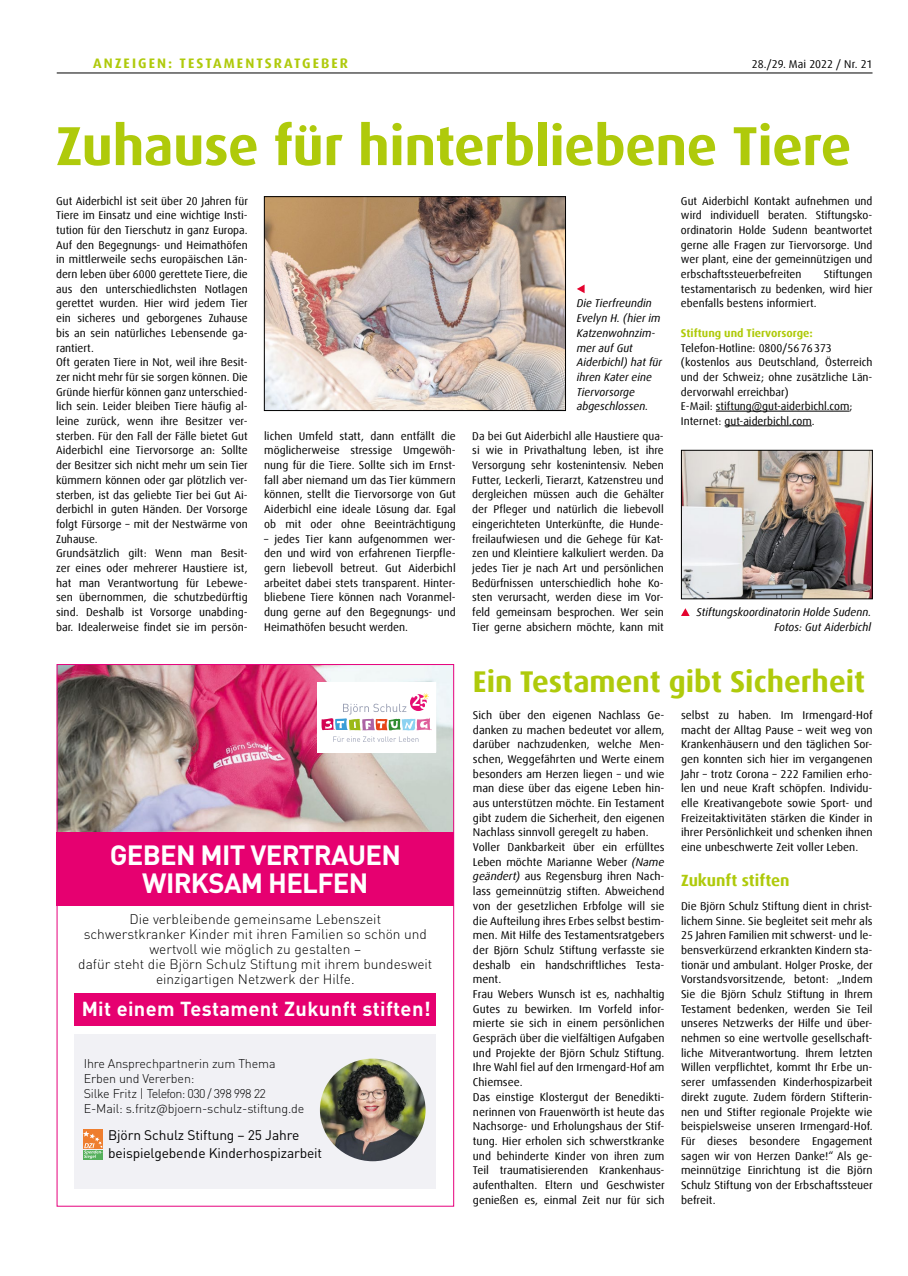
<style>
.page{position:relative;width:908px;height:1276px;background:#fff}
.page>*{position:absolute;margin:0;border:0;box-sizing:border-box;transform-origin:0 0}
.t1{font:700 55px "Dax Offc Pro";letter-spacing:-.01em;color:#afca0b}
.t2{font:700 30px "Dax Offc Pro";color:#afca0b}
.t3{font:700 27.5px/27.5px "DIN Pro";letter-spacing:-.025em;color:#fff;text-align:center}
.t4{font:700 20px "DIN Pro";letter-spacing:.02em;color:#fff}
.t5{font:700 16.25px "Dax Offc Pro";color:#afca0b}
.t6{font:300 13.75px/15px "DIN Pro";color:#000;text-align:center}
.t7{font:13.75px/18.8px "DIN Pro";letter-spacing:-.01em;color:#000}
.t8{font:700 13.75px "Dax Offc Pro";letter-spacing:.15em;color:#afca0b}
.t9{font:300 12.5px/15px "DIN Pro";letter-spacing:-.01em;color:#000}
.t10{font:11.25px/14.8px "Dax Offc Pro";color:#000;text-align:justify}
.t11{font:italic 11.25px/14.8px "Dax Offc Pro";color:#000}
.t12{font:700 11.25px "Dax Offc Pro";color:#afca0b}
.s1{font-style:italic}
</style>
<div class="page">
<hr style="left:57px;top:73px;width:815px;height:1px;background:#000">
<div style="left:74px;top:1034px;width:362px;height:154px;background:#f1f1f5"></div>
<img style="left:59px;top:666px;width:393px;height:166px">
<div style="left:57px;top:832px;width:397px;height:73px;background:#e60070"></div>
<div style="left:74px;top:993px;width:362px;height:32px;background:#e60070"></div>
<div style="left:317px;top:682px;width:119px;height:70px;background:#fff"></div>
<svg style="left:333px;top:736px;width:85px;height:6px"></svg>
<svg style="left:321px;top:693px;width:111px;height:37px"></svg>
<div style="left:83px;top:1129px;width:20px;height:20px;background:#ee7e2f"></div>
<svg style="left:83px;top:1131px;width:20px;height:28px"></svg>
<img style="left:320px;top:1058px;width:105px;height:103px">
<hr style="left:715px;top:411px;width:134px;height:1px;background:#000">
<hr style="left:724px;top:425px;width:87px;height:1px;background:#000">
<img style="left:266px;top:198px;width:297px;height:211px">
<div style="left:264px;top:196px;width:301px;height:215px;border:1px solid #000"></div>
<svg style="left:577px;top:285px;width:7px;height:8px"></svg>
<img style="left:683px;top:452px;width:187px;height:145px">
<div style="left:681px;top:450px;width:191px;height:149px;border:1px solid #000"></div>
<svg style="left:681px;top:608px;width:8px;height:8px"></svg>
<p class="t8" style="left:93px;top:54px;width:256px">ANZEIGEN: TESTAMENTSRATGEBER</p>
<p class="t10" style="left:751px;top:56px;width:122px">28./29. Mai 2022 / Nr. 21</p>
<h1 class="t1" style="left:56px;top:110px;width:796px">Zuhause für hinterbliebene Tiere</h1>
<p class="t10" style="left:56px;top:193px;width:193px;text-align:left">Gut Aiderbichl ist seit über 20 Jahren für Tiere im Einsatz und eine wichtige Insti&shy;tution für den Tierschutz in ganz Europa.<br>Auf den Begegnungs- und Heimathöfen in mittlerweile sechs europäischen Län&shy;dern leben über 6000 gerettete Tiere, die aus den unterschiedlichsten Notlagen gerettet wurden. Hier wird jedem Tier ein sicheres und geborgenes Zuhause bis an sein natürliches Lebensende ga&shy;rantiert.<br>Oft geraten Tiere in Not, weil ihre Besit&shy;zer nicht mehr für sie sorgen können. Die Gründe hierfür können ganz unterschied&shy;lich sein. Leider bleiben Tiere häufig al&shy;leine zurück, wenn ihre Besitzer ver&shy;sterben. Für den Fall der Fälle bietet Gut Aiderbichl eine Tiervorsorge an: Sollte der Besitzer sich nicht mehr um sein Tier kümmern können oder gar plötzlich ver&shy;sterben, ist das geliebte Tier bei Gut Ai&shy;derbichl in guten Händen. Der Vorsorge folgt Fürsorge – mit der Nestwärme von Zuhause.<br>Grundsätzlich gilt: Wenn man Besit&shy;zer eines oder mehrerer Haustiere ist, hat man Verantwortung für Lebewe&shy;sen übernommen, die schutzbedürftig sind. Deshalb ist Vorsorge unabding&shy;bar. Idealerweise findet sie im persön-</p>
<p class="t10" style="left:680px;top:193px;width:193px">Gut Aiderbichl Kontakt aufnehmen und wird individuell beraten. Stiftungsko&shy;ordinatorin Holde Sudenn beantwortet gerne alle Fragen zur Tiervorsorge. Und wer plant, eine der gemeinnützigen und erbschaftssteuerbefreiten</p>
<p class="t10" style="left:680px;top:267px;width:193px;text-indent:143px">Stiftungen testamentarisch zu bedenken, wird hier ebenfalls bestens informiert.</p>
<p class="t12" style="left:680px;top:326px;width:133px">Stiftung und Tiervorsorge:</p>
<p class="t10" style="left:680px;top:340px;width:193px;text-align:left">Telefon-Hotline: 0800/5676373 (kostenlos aus Deutschland, Österreich und der Schweiz; ohne zusätzliche Län&shy;dervorwahl erreichbar)<br>E-Mail: stiftung@gut-aiderbichl.com; Internet: gut-aiderbichl.com.</p>
<p class="t11" style="left:576px;top:296px;width:87px">Die Tierfreundin<br>Evelyn H. (hier im<br>Katzenwohnzim&shy;mer auf Gut<br>Aiderbichl) hat für ihren Kater eine<br>Tiervorsorge abgeschlossen.</p>
<p class="t10" style="left:472px;top:428px;width:193px">Da bei Gut Aiderbichl alle Haustiere qua&shy;si wie in Privathaltung leben, ist ihre Versorgung sehr kostenintensiv. Neben Futter, Leckerli, Tierarzt, Katzenstreu und dergleichen müssen auch die Gehälter der Pfleger und natürlich die liebevoll eingerichteten Unterkünfte, die Hunde&shy;freilaufwiesen und die Gehege für Kat&shy;zen und Kleintiere kalkuliert werden. Da jedes Tier je nach Art und persönlichen Bedürfnissen unterschiedlich hohe Ko&shy;sten verursacht, werden diese im Vor&shy;feld gemeinsam besprochen. Wer sein Tier gerne absichern möchte, kann mit</p>
<p class="t10" style="left:264px;top:428px;width:193px">lichen Umfeld statt, dann entfällt die möglicherweise stressige Umgewöh&shy;nung für die Tiere. Sollte sich im Ernst&shy;fall aber niemand um das Tier kümmern können, stellt die Tiervorsorge von Gut Aiderbichl eine ideale Lösung dar. Egal ob mit oder ohne Beeinträchtigung</p>
<p class="t10" style="left:264px;top:531px;width:193px">– jedes Tier kann aufgenommen wer&shy;den und wird von erfahrenen Tierpfle&shy;gern liebevoll betreut. Gut Aiderbichl arbeitet dabei stets transparent. Hinter&shy;bliebene Tiere können nach Voranmel&shy;dung gerne auf den Begegnungs- und Heimathöfen besucht werden.</p>
<p class="t11" style="left:696px;top:605px;width:176px;text-align:right">Stiftungskoordinatorin Holde Sudenn.<br>Fotos: Gut Aiderbichl</p>
<h3 class="t3" style="left:110px;top:838px;width:293px">GEBEN MIT VERTRAUEN<br>WIRKSAM HELFEN</h3>
<p class="t6" style="left:78px;top:910px;width:355px">Die verbleibende gemeinsame Lebenszeit schwerstkranker Kinder mit ihren Familien so schön und wertvoll wie möglich zu gestalten –<br>dafür steht die Björn Schulz Stiftung mit ihrem bundesweit einzigartigen Netzwerk der Hilfe.</p>
<h3 class="t4" style="left:82px;top:992px;width:350px">Mit einem Testament Zukunft stiften!</h3>
<p class="t9" style="left:84px;top:1054px;width:222px">Ihre Ansprechpartnerin zum Thema Erben und Vererben:<br>Silke Fritz | Telefon: 030 / 398 998 22<br>E-Mail: s.fritz@bjoern-schulz-stiftung.de</p>
<p class="t7" style="left:108px;top:1124px;width:215px">Björn Schulz Stiftung – 25 Jahre beispielgebende Kinderhospizarbeit</p>
<h2 class="t2" style="left:472px;top:662px;width:393px">Ein Testament gibt Sicherheit</h2>
<p class="t10" style="left:472px;top:707px;width:193px;text-align:left">Sich über den eigenen Nachlass Ge&shy;danken zu machen bedeutet vor allem, darüber nachzudenken, welche Men&shy;schen, Weggefährten und Werte einem besonders am Herzen liegen – und wie man diese über das eigene Leben hin&shy;aus unterstützen möchte. Ein Testament gibt zudem die Sicherheit, den eigenen Nachlass sinnvoll geregelt zu haben.<br>Voller Dankbarkeit über ein erfülltes Leben möchte Marianne Weber <span class="s1">(Name geändert)</span> aus Regensburg ihren Nach&shy;lass gemeinnützig stiften. Abweichend von der gesetzlichen Erbfolge will sie die Aufteilung ihres Erbes selbst bestim&shy;men. Mit Hilfe des Testamentsratgebers der Björn Schulz Stiftung verfasste sie deshalb ein handschriftliches Testa&shy;ment.<br>Frau Webers Wunsch ist es, nachhaltig Gutes zu bewirken. Im Vorfeld infor&shy;mierte sie sich in einem persönlichen Gespräch über die vielfältigen Aufgaben und Projekte der Björn Schulz Stiftung.<br>Ihre Wahl fiel auf den Irmengard-Hof am Chiemsee.<br>Das einstige Klostergut der Benedikti&shy;nerinnen von Frauenwörth ist heute das Nachsorge- und Erholungshaus der Stif&shy;tung. Hier erholen sich schwerstkranke und behinderte Kinder von ihren zum Teil traumatisierenden Krankenhaus&shy;aufenthalten. Eltern und Geschwister genießen es, einmal Zeit nur für sich</p>
<p class="t10" style="left:680px;top:707px;width:193px">selbst zu haben. Im Irmengard-Hof macht der Alltag Pause – weit weg von Krankenhäusern und den täglichen Sor&shy;gen konnten sich hier im vergangenen Jahr – trotz Corona – 222 Familien erho&shy;len und neue Kraft schöpfen. Individu&shy;elle Kreativangebote sowie Sport- und Freizeitaktivitäten stärken die Kinder in ihrer Persönlichkeit und schenken ihnen eine unbeschwerte Zeit voller Leben.</p>
<h3 class="t5" style="left:680px;top:869px;width:110px">Zukunft stiften</h3>
<p class="t10" style="left:680px;top:898px;width:193px">Die Björn Schulz Stiftung dient in christ&shy;lichem Sinne. Sie begleitet seit mehr als 25 Jahren Familien mit schwerst- und le&shy;bensverkürzend erkrankten Kindern sta&shy;tionär und ambulant. Holger Proske, der Vorstandsvorsitzende, betont: „Indem Sie die Björn Schulz Stiftung in Ihrem Testament bedenken, werden Sie Teil unseres Netzwerks der Hilfe und über&shy;nehmen so eine wertvolle gesellschaft&shy;liche Mitverantwortung. Ihrem letzten Willen verpflichtet, kommt Ihr Erbe un&shy;serer umfassenden Kinderhospizarbeit direkt zugute. Zudem fördern Stifterin&shy;nen und Stifter regionale Projekte wie beispielsweise unseren Irmengard-Hof.<br>Für dieses besondere Engagement sagen wir von Herzen Danke!“ Als ge&shy;meinnützige Einrichtung ist die Björn Schulz Stiftung von der Erbschaftssteuer befreit.</p>
</div>
